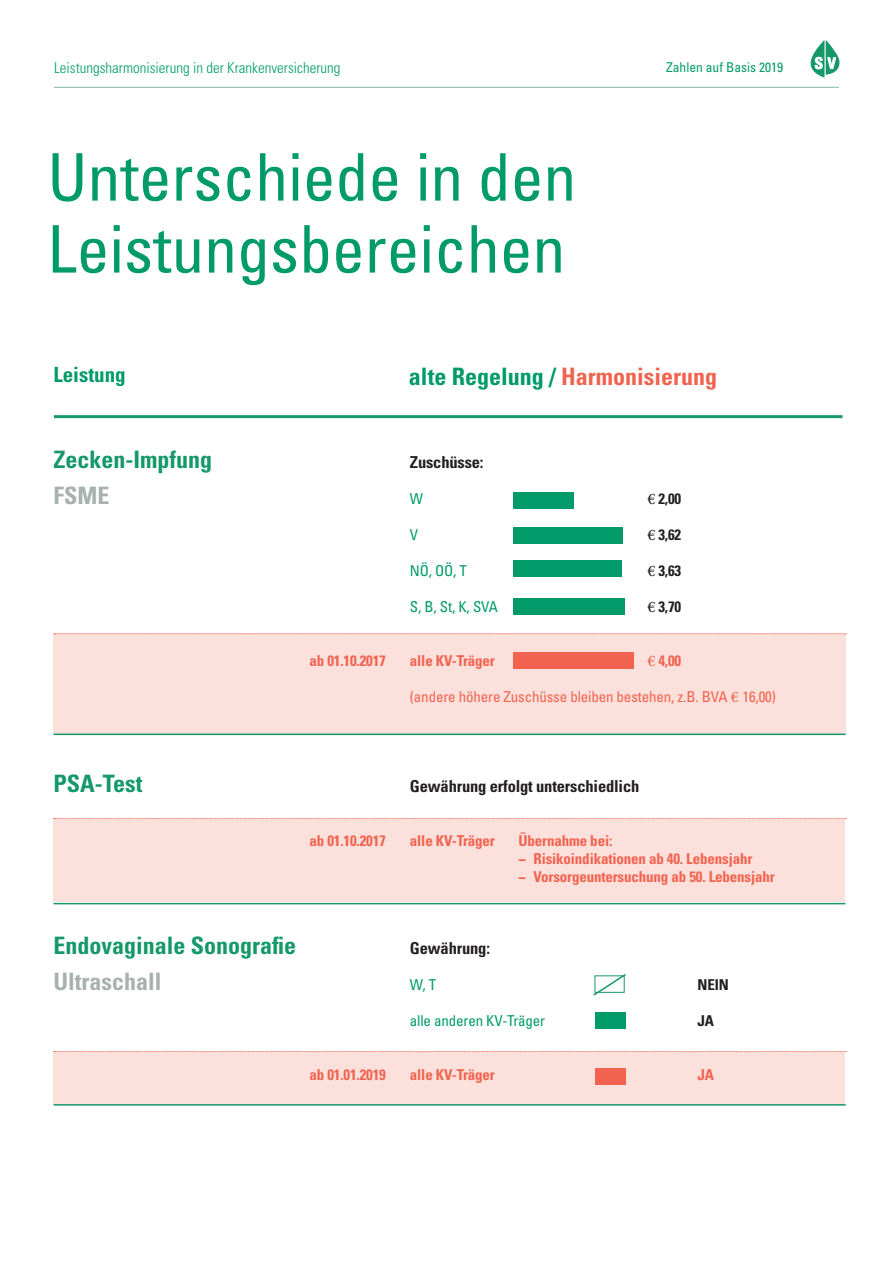
<style>
.page{position:relative;width:893px;height:1263px;background:#fff}
.page>*{position:absolute;margin:0;border:0;box-sizing:border-box;transform-origin:0 0}
.t1{font:condensed 65.7px/72px "Univers";color:#009b69}
.t2{font:700 condensed 24px "Univers";color:#15986a}
.t3{font:700 condensed 24px "Univers";color:#f1634f}
.t4{font:700 condensed 24px "Univers";color:#a7b1ad}
.t5{font:22.5px "Adobe Arabic";color:#231f20}
.t6{font:22.5px "Adobe Arabic";color:#f1634f}
.t7{font:700 condensed 21px "Univers";color:#009b69}
.t8{font:700 condensed 16.5px "Univers";letter-spacing:-.01em;color:#231f20}
.t9{font:700 condensed 15px/18px "Univers";letter-spacing:-.01em;color:#f1634f}
.t10{font:condensed 15px "Univers";letter-spacing:-.01em;color:#f1634f}
.t11{font:300 condensed 15px "Univers";color:#009b69}
.t12{font:condensed 15px "Univers";letter-spacing:-.01em;color:#009b69}
.t13{font:700 condensed 15px "Univers";letter-spacing:-.01em;color:#231f20}
.t14{font:condensed 13.5px "Univers";color:#009b69}
.s1{color:#009b69}
</style>
<div class="page">
<hr style="left:54px;top:87px;width:785px;height:1px;background:#84b9aa">
<svg style="left:811px;top:40px;width:29px;height:38px"></svg>
<div style="left:54px;top:633px;width:792px;height:102px;background:#fce0dc"></div>
<div style="left:53px;top:818px;width:792px;height:84px;background:#fce0dc"></div>
<div style="left:54px;top:1051px;width:791px;height:53px;background:#fce0dc"></div>
<svg style="left:54px;top:633px;width:792px;height:1px"></svg>
<svg style="left:54px;top:818px;width:792px;height:1px"></svg>
<svg style="left:54px;top:1051px;width:792px;height:1px"></svg>
<hr style="left:54px;top:734px;width:792px;height:1px;background:#15986a">
<hr style="left:53px;top:903px;width:792px;height:1px;background:#15986a">
<hr style="left:54px;top:1104px;width:792px;height:1px;background:#15986a">
<hr style="left:54px;top:415px;width:788px;height:3px;background:#15986a">
<div style="left:513px;top:493px;width:60px;height:16px;background:#009b69"></div>
<div style="left:513px;top:528px;width:110px;height:16px;background:#009b69"></div>
<div style="left:513px;top:560px;width:108px;height:17px;background:#009b69"></div>
<div style="left:513px;top:598px;width:111px;height:17px;background:#009b69"></div>
<div style="left:513px;top:652px;width:120px;height:17px;background:#f1634f"></div>
<div style="left:595px;top:1013px;width:30px;height:16px;background:#009b69"></div>
<div style="left:595px;top:1068px;width:30px;height:16px;background:#f1634f"></div>
<svg style="left:593px;top:974px;width:33px;height:22px"></svg>
<p class="t11" style="left:54px;top:59px;width:288px">Leistungsharmonisierung in der Krankenversicherung</p>
<h1 class="t1" style="left:47px;top:139px;width:530px">Unterschiede in den<br>Leistungsbereichen</h1>
<p class="t14" style="left:666px;top:59px;width:118px">Zahlen auf Basis 2019</p>
<h3 class="t7" style="left:53px;top:362px;width:74px">Leistung</h3>
<h2 class="t2" style="left:53px;top:445px;width:160px">Zecken-Impfung</h2>
<h2 class="t4" style="left:53px;top:481px;width:57px">FSME</h2>
<h2 class="t3" style="left:409px;top:361px;width:309px"><span class="s1">alte Regelung /</span> Harmonisierung</h2>
<p class="t9" style="left:309px;top:651px;width:78px">ab 01.10.2017</p>
<p class="t8" style="left:410px;top:452px;width:75px">Zuschüsse:</p>
<p class="t12" style="left:410px;top:489px;width:15px">W</p>
<p class="t12" style="left:410px;top:525px;width:10px">V</p>
<p class="t12" style="left:410px;top:561px;width:59px">NÖ, OÖ T,</p>
<p class="t12" style="left:410px;top:597px;width:90px">B,S , S t ,K, S V A</p>
<p class="t9" style="left:410px;top:651px;width:87px">alle KV-Träger</p>
<p class="t13" style="left:658px;top:489px;width:24px">2,00</p>
<h3 class="t5" style="left:647px;top:483px;width:9px">€</h3>
<p class="t13" style="left:658px;top:525px;width:24px">3,62</p>
<h3 class="t5" style="left:647px;top:519px;width:9px">€</h3>
<p class="t13" style="left:658px;top:561px;width:24px">3,63</p>
<h3 class="t5" style="left:647px;top:555px;width:9px">€</h3>
<p class="t13" style="left:658px;top:597px;width:24px">3,70</p>
<h3 class="t5" style="left:647px;top:591px;width:9px">€</h3>
<p class="t9" style="left:658px;top:651px;width:24px">4,00</p>
<h3 class="t6" style="left:647px;top:645px;width:9px">€</h3>
<p class="t10" style="left:410px;top:687px;width:319px">(andere höhere Zuschüsse bleiben bestehen B.z, . B V A</p>
<p class="t10" style="left:743px;top:687px;width:35px">16,00(</p>
<h3 class="t6" style="left:731px;top:681px;width:9px">€</h3>
<h2 class="t2" style="left:53px;top:769px;width:90px">PSA-Test</h2>
<p class="t9" style="left:309px;top:831px;width:78px">ab 01.10.2017</p>
<h2 class="t2" style="left:53px;top:931px;width:244px">Endovaginale Sonografie</h2>
<h2 class="t4" style="left:53px;top:967px;width:110px">Ultraschall</h2>
<p class="t9" style="left:309px;top:1065px;width:78px">ab 01.01.2019</p>
<p class="t8" style="left:410px;top:776px;width:231px">Gewährung erfolgt unterschiedlich</p>
<p class="t9" style="left:410px;top:831px;width:87px">alle KV-Träger</p>
<p class="t9" style="left:533px;top:831px;width:220px;text-indent:-15px">Übernahme bei:<br>Risikoindikationen ab 40. Lebensjahr</p>
<p class="t9" style="left:518px;top:849px;width:9px">−</p>
<p class="t9" style="left:533px;top:867px;width:243px">Vorsorgeuntersuchung ab 50. Lebensjahr</p>
<p class="t9" style="left:518px;top:867px;width:9px">−</p>
<p class="t8" style="left:410px;top:938px;width:82px">Gewährung:</p>
<p class="t12" style="left:410px;top:975px;width:28px">W T,</p>
<p class="t12" style="left:410px;top:1011px;width:137px">alle anderen KV-Träger</p>
<p class="t9" style="left:410px;top:1065px;width:87px">alle KV-Träger</p>
<p class="t13" style="left:698px;top:975px;width:33px">NEIN</p>
<p class="t13" style="left:698px;top:1011px;width:18px">JA</p>
<p class="t9" style="left:698px;top:1065px;width:18px">JA</p>
</div>
